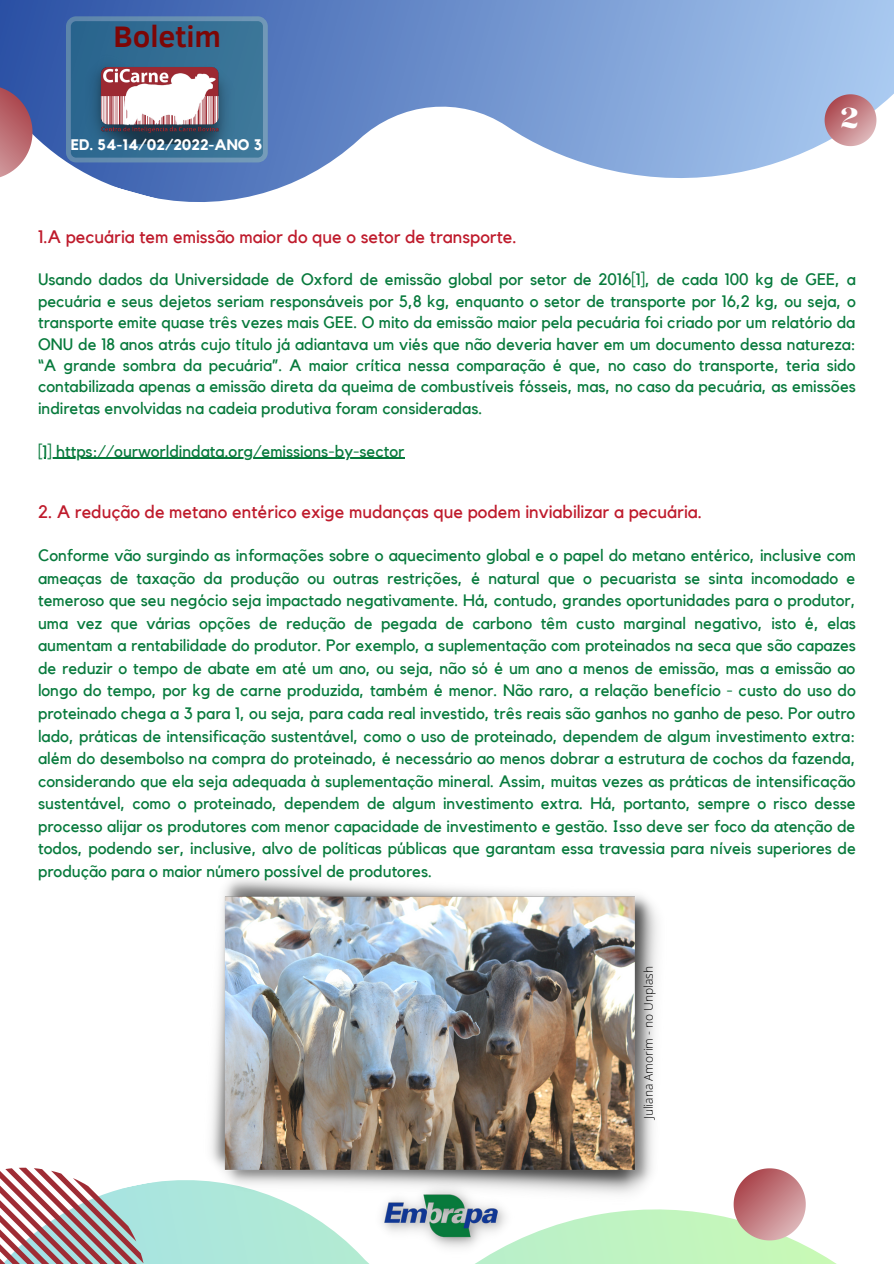
<style>
.page{position:relative;width:894px;height:1264px;background:#fff}
.page>*{position:absolute;margin:0;border:0;box-sizing:border-box;transform-origin:0 0}
.t1{font:36px "Chloe";color:#fff}
.t2{font:700 30.45px "Clear Sans";color:#7d0606}
.t3{font:18px "Kollektif";color:#bf1b2c}
.t4{font:16.5px/22.5px "Kollektif";color:#077a3c;text-align:justify}
.t5{font:700 15.3px "Kollektif";color:#fff}
.t6{font:300 12px "Open Sans";color:#000}
</style>
<div class="page">
<hr style="left:38px;top:457px;width:366px;height:2px;background:#077a3c">
<svg style="left:147px;top:1180px;width:688px;height:83px"></svg>
<svg style="left:0;top:1167px;width:147px;height:96px"></svg>
<svg style="left:733px;top:1168px;width:72px;height:72px;background:#cc9798"></svg>
<svg style="left:0;top:0;width:893px;height:202px"></svg>
<svg style="left:0;top:85px;width:32px;height:95px;background:#b07c8c"></svg>
<svg style="left:824px;top:94px;width:52px;height:52px;background:#c4939c"></svg>
<svg style="left:66px;top:16px;width:202px;height:146px;background:#42779c"></svg>
<img style="left:74px;top:53px;width:186px;height:102px">
<img style="left:373px;top:1204px;width:141px;height:53px">
<img style="left:203px;top:878px;width:463px;height:326px">
<p class="t2" style="left:113px;top:14px;width:109px">Boletim</p>
<p class="t5" style="left:71px;top:138px;width:193px">ED. 54-14/02/2022-ANO 3</p>
<p class="t1" style="left:839px;top:102px;width:21px">2</p>
<p class="t3" style="left:38px;top:228px;width:480px">1.A pecuária tem emissão maior do que o setor de transporte.</p>
<p class="t4" style="left:38px;top:269px;width:819px;line-height:21.5px">Usando dados da Universidade de Oxford de emissão global por setor de 2016[1], de cada 100 kg de GEE, a pecuária e seus dejetos seriam responsáveis por 5,8 kg, enquanto o setor de transporte por 16,2 kg, ou seja, o transporte emite quase três vezes mais GEE. O mito da emissão maior pela pecuária foi criado por um relatório da ONU de 18 anos atrás cujo título já adiantava um viés que não deveria haver em um documento dessa natureza: “A grande sombra da pecuária”. A maior crítica nessa comparação é que, no caso do transporte, teria sido contabilizada apenas a emissão direta da queima de combustíveis fósseis, mas, no caso da pecuária, as emissões indiretas envolvidas na cadeia produtiva foram consideradas.</p>
<p class="t4" style="left:38px;top:440px;width:368px">[1] https://ourworldindata.org/emissions-by-sector</p>
<p class="t3" style="left:38px;top:504px;width:665px">2. A redução de metano entérico exige mudanças que podem inviabilizar a pecuária.</p>
<p class="t4" style="left:38px;top:545px;width:819px">Conforme vão surgindo as informações sobre o aquecimento global e o papel do metano entérico, inclusive com ameaças de taxação da produção ou outras restrições, é natural que o pecuarista se sinta incomodado e temeroso que seu negócio seja impactado negativamente. Há, contudo, grandes oportunidades para o produtor, uma vez que várias opções de redução de pegada de carbono têm custo marginal negativo, isto é, elas aumentam a rentabilidade do produtor. Por exemplo, a suplementação com proteinados na seca que são capazes de reduzir o tempo de abate em até um ano, ou seja, não só é um ano a menos de emissão, mas a emissão ao longo do tempo, por kg de carne produzida, também é menor. Não raro, a relação benefício - custo do uso do proteinado chega a 3 para 1, ou seja, para cada real investido, três reais são ganhos no ganho de peso. Por outro lado, práticas de intensificação sustentável, como o uso de proteinado, dependem de algum investimento extra: além do desembolso na compra do proteinado, é necessário ao menos dobrar a estrutura de cochos da fazenda, considerando que ela seja adequada à suplementação mineral. Assim, muitas vezes as práticas de intensificação sustentável, como o proteinado, dependem de algum investimento extra. Há, portanto, sempre o risco desse processo alijar os produtores com menor capacidade de investimento e gestão. Isso deve ser foco da atenção de todos, podendo ser, inclusive, alvo de políticas públicas que garantam essa travessia para níveis superiores de produção para o maior número possível de produtores.</p>
<p class="t6" style="left:639px;top:1119px;width:155px;rotate:-90deg">Juliana Amorim - no Unplash</p>
</div>
